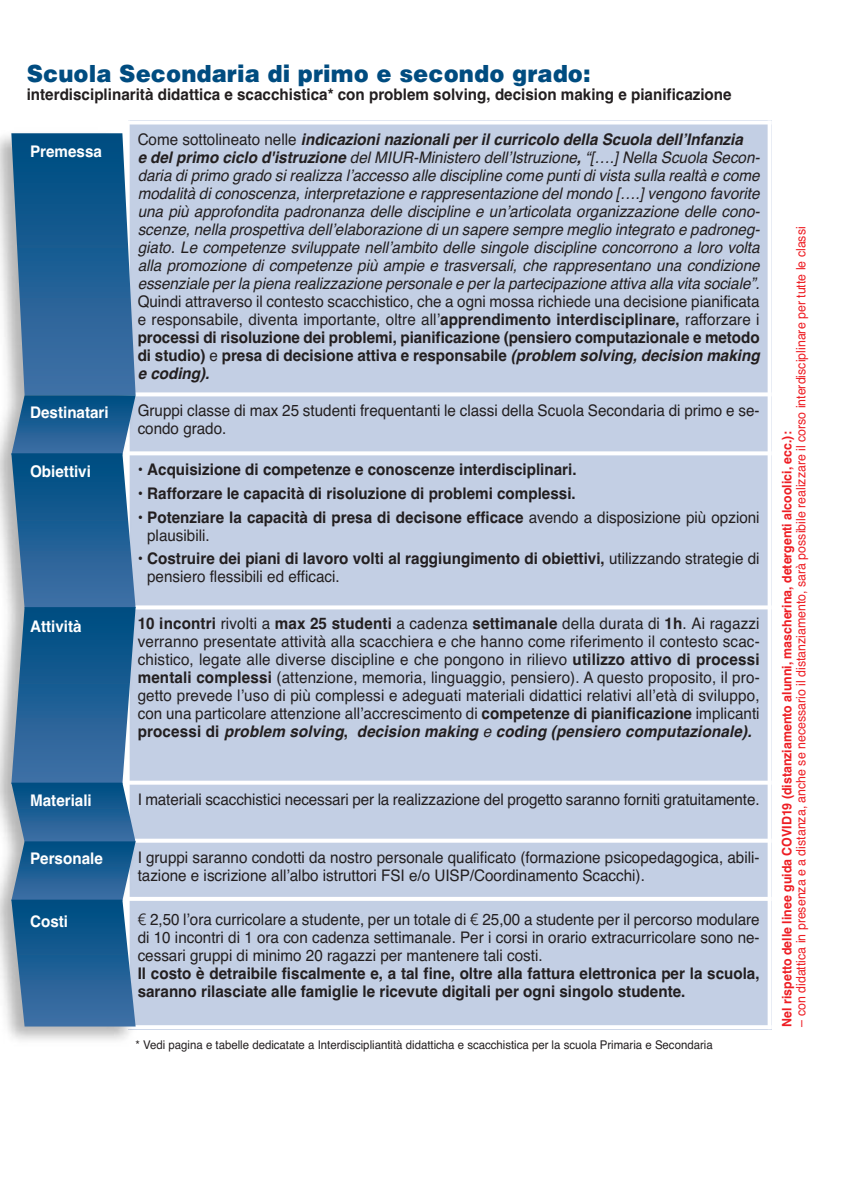
<style>
.page{position:relative;width:851px;height:1191px;background:#fff}
.page>*{position:absolute;margin:0;border:0;box-sizing:border-box;transform-origin:0 0}
.t1{font:900 24px "Helvetica";color:#004c80;scale:.95 1}
.t2{font:16px/18px "Helvetica";color:#231f20;scale:.95 1}
.t3{font:700 16px/18px "Helvetica";color:#231f20;scale:.95 1}
.t4{font:italic 16px/18px "Helvetica";color:#231f20;scale:.95 1}
.t5{font:700 16px "Helvetica";color:#fff;scale:.95 1}
.t6{font:13px "Helvetica";color:#ee1d23;scale:.95 1}
.t7{font:700 13px "Helvetica";color:#ee1d23;scale:.95 1}
.t8{font:12px "Helvetica";color:#231f20;scale:.95 1}
.s1{font-style:normal}
.s2{font-weight:700}
.s3{font-weight:400}
.s4{font-style:italic}
.s5{font-weight:700;font-style:italic}
.s6{font-family:"Avenir"}
</style>
<div class="page">
<div style="left:128px;top:120px;width:643px;height:274px;background:#c3cfe4"></div>
<div style="left:128px;top:394px;width:643px;height:59px;background:#c3cfe4"></div>
<div style="left:128px;top:453px;width:643px;height:154px;background:#c3cfe4"></div>
<div style="left:128px;top:607px;width:643px;height:175px;background:#c3cfe4"></div>
<div style="left:128px;top:782px;width:643px;height:58px;background:#c3cfe4"></div>
<div style="left:128px;top:840px;width:643px;height:59px;background:#c3cfe4"></div>
<div style="left:128px;top:899px;width:643px;height:130px;background:#c3cfe4"></div>
<svg style="left:767px;top:124px;width:4px;height:901px;background:#f5f7fa"></svg>
<svg style="left:128px;top:120px;width:643px;height:4px;background:#f7f8fb"></svg>
<svg style="left:143px;top:392px;width:628px;height:4px;background:#f8f9fc"></svg>
<svg style="left:143px;top:451px;width:628px;height:4px;background:#f9fafc"></svg>
<svg style="left:143px;top:605px;width:628px;height:4px;background:#f8f9fc"></svg>
<svg style="left:143px;top:780px;width:628px;height:4px;background:#f4f6fa"></svg>
<svg style="left:143px;top:838px;width:628px;height:4px;background:#f4f6fa"></svg>
<hr style="left:27px;top:897px;width:744px;height:4px;background:#fff">
<hr style="left:27px;top:1025px;width:744px;height:4px;background:#fff">
<img style="left:0;top:124px;width:143px;height:916px">
<svg style="left:11px;top:133px;width:125px;height:893px;background:#306a9a"></svg>
<h1 class="t1" style="left:27px;top:60px;width:595px">Scuola Secondaria di primo e secondo grado:</h1>
<p class="t3" style="left:27px;top:85px;width:743px">interdisciplinarità didattica e scacchistica* con problem solving, decision making e pianificazione</p>
<p class="t4" style="left:138px;top:130px;width:656px"><span class="s1">Come sottolineato nelle</span> <span class="s2">indicazioni nazionali per il curricolo della Scuola dell’Infanzia<br>e del primo ciclo d'istruzione</span> del MIUR-Ministero dell’Istruzione<span class="s2">,</span> “[….] Nella Scuola Secon&shy;daria di primo grado si realizza l’accesso alle discipline come punti di vista sulla realtà e come modalità di conoscenza, interpretazione e rappresentazione del mondo [….] vengono favorite una più approfondita padronanza delle discipline e un’articolata organizzazione delle cono&shy;scenze, nella prospettiva dell’elaborazione di un sapere sempre meglio integrato e padroneg&shy;giato. Le competenze sviluppate nell’ambito delle singole discipline concorrono a loro volta alla promozione di competenze più ampie e trasversali, che rappresentano una condizione essenziale per la piena realizzazione personale e per la partecipazione attiva alla vita sociale”.</p>
<p class="t3" style="left:138px;top:292px;width:656px;text-align:justify"><span class="s3">Quindi attraverso il contesto scacchistico, che a ogni mossa richiede una decisione pianificata e responsabile, diventa importante, oltre all’</span>apprendimento interdisciplinare, <span class="s3">rafforzare i </span>processi di risoluzione dei problemi, pianificazione (pensiero computazionale e metodo di studio) <span class="s3">e</span> presa di decisione attiva e responsabile <span class="s4">(problem solving, decision making e coding).</span></p>
<p class="t5" style="left:39px;top:401px;width:84px">Destinatari</p>
<p class="t2" style="left:138px;top:402px;width:656px">Gruppi classe di max 25 studenti frequentanti le classi della Scuola Secondaria di primo e se&shy;condo grado.</p>
<p class="t5" style="left:39px;top:460px;width:66px">Obiettivi</p>
<p class="t3" style="left:138px;top:461px;width:463px">• Acquisizione di competenze e conoscenze interdisciplinari.</p>
<p class="t3" style="left:138px;top:484px;width:462px">• Rafforzare le capacità di risoluzione di problemi complessi.</p>
<p class="t3" style="left:147px;top:508px;width:646px;text-indent:-9px">• Potenziare la capacità di presa di decisone efficace <span class="s3">avendo a disposizione più opzioni plausibili.</span></p>
<p class="t3" style="left:147px;top:550px;width:646px;text-indent:-9px">• Costruire dei piani di lavoro volti al raggiungimento di obiettivi, <span class="s3">utilizzando strategie di pensiero flessibili ed efficaci.</span></p>
<p class="t5" style="left:42px;top:614px;width:56px">Attività</p>
<p class="t2" style="left:138px;top:615px;width:656px;text-align:justify"><span class="s2">10 incontri</span> rivolti a <span class="s2">max 25 studenti</span> a cadenza <span class="s2">settimanale</span> della durata di <span class="s2">1h</span>. Ai ragazzi verranno presentate attività alla scacchiera e che hanno come riferimento il contesto scac&shy;chistico, legate alle diverse discipline e che pongono in rilievo <span class="s2">utilizzo attivo di processi mentali complessi</span> (attenzione, memoria, linguaggio, pensiero). A questo proposito, il pro&shy;getto prevede l’uso di più complessi e adeguati materiali didattici relativi all’età di sviluppo, con una particolare attenzione all’accrescimento di <span class="s2">competenze di pianificazione</span> implicanti <span class="s2">processi di</span> <span class="s5">problem solving</span><span class="s2">,</span> <span class="s5">decision making</span> <span class="s4">e</span> <span class="s5">coding (pensiero computazionale).</span></p>
<p class="t5" style="left:30px;top:143px;width:77px">Premessa</p>
<p class="t5" style="left:30px;top:403px;width:84px">Destinatari</p>
<p class="t5" style="left:30px;top:462px;width:66px">Obiettivi</p>
<p class="t5" style="left:30px;top:617px;width:56px">Attività</p>
<p class="t5" style="left:39px;top:790px;width:66px">Materiali</p>
<p class="t2" style="left:138px;top:790px;width:656px">I materiali scacchistici necessari per la realizzazione del progetto saranno forniti gratuitamente.</p>
<p class="t5" style="left:30px;top:791px;width:66px">Materiali</p>
<p class="t5" style="left:39px;top:848px;width:78px">Personale</p>
<p class="t2" style="left:138px;top:848px;width:656px">I gruppi saranno condotti da nostro personale qualificato (formazione psicopedagogica, abili&shy;tazione e iscrizione all’albo istruttori FSI e/o UISP/Coordinamento Scacchi).</p>
<p class="t2" style="left:138px;top:910px;width:656px;text-align:justify"><span class="s6">€</span> 2,50 l’ora curricolare a studente, per un totale di <span class="s6">€</span> 25,00 a studente per il percorso modulare di 10 incontri di 1 ora con cadenza settimanale. Per i corsi in orario extracurricolare sono ne&shy;cessari gruppi di minimo 20 ragazzi per mantenere tali costi.</p>
<p class="t3" style="left:138px;top:964px;width:656px">Il costo è detraibile fiscalmente e, a tal fine, oltre alla fattura elettronica per la scuola, saranno rilasciate alle famiglie le ricevute digitali per ogni singolo studente.</p>
<p class="t5" style="left:30px;top:849px;width:78px">Personale</p>
<p class="t5" style="left:30px;top:911px;width:42px">Costi</p>
<p class="t8" style="left:136px;top:1038px;width:609px">* Vedi pagina e tabelle dedicatate a Interdiscipliantità didatticha e scacchistica per la scuola Primaria e Secondaria</p>
<p class="t6" style="left:793px;top:1026px;width:843px;rotate:-90deg">– con didattica in presenza e a distanza, anche se necessario il distanziamento, sarà possibile realizzare il corso interdisciplinare per tutte le classi</p>
<p class="t7" style="left:779px;top:1026px;width:628px;rotate:-90deg">Nel rispetto delle linee guida COVID19 (distanziamento alunni, mascherina, detergenti alcoolici, ecc.):</p>
</div>
